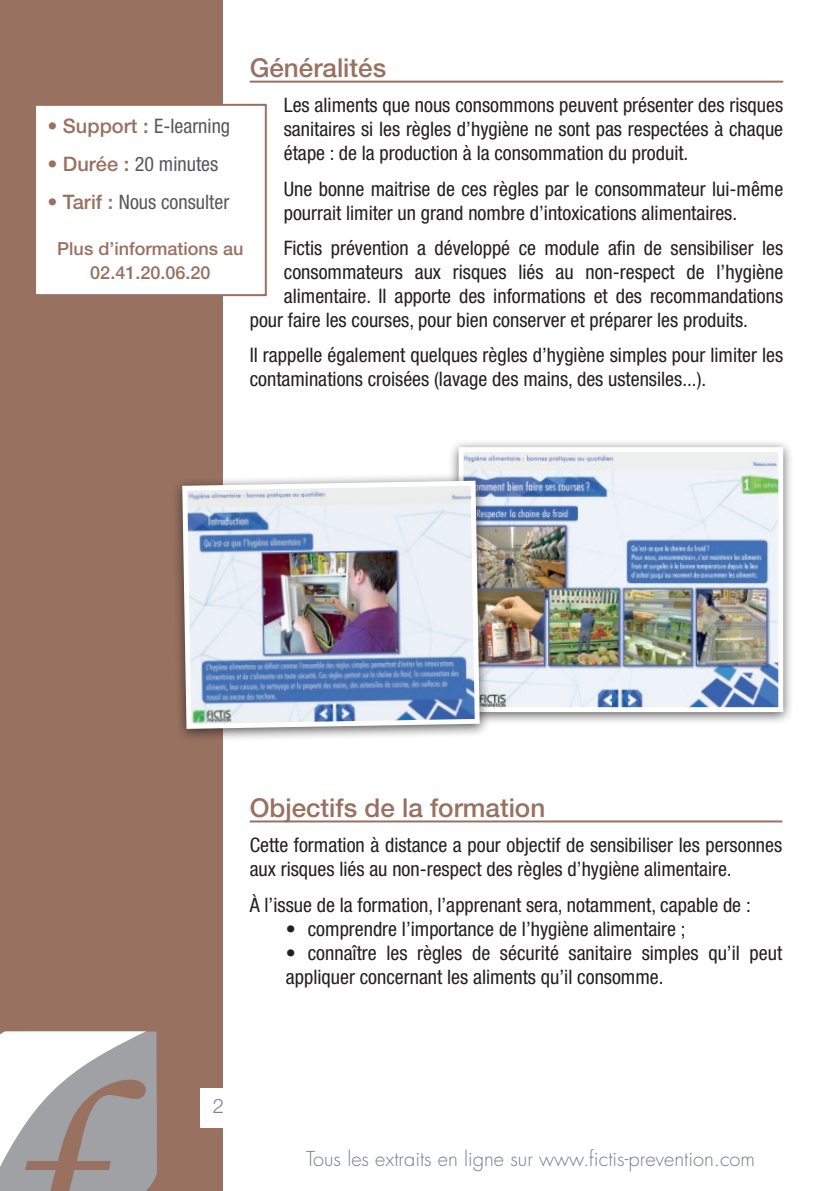
<style>
.page{position:relative;width:840px;height:1191px;background:#fff}
.page>*{position:absolute;margin:0;border:0;box-sizing:border-box;transform-origin:0 0}
.t1{font:500 26px "Helvetica Neue";color:#987160}
.t2{font:condensed 20px/24px "Helvetica Neue";color:#231f20}
.t3{font:condensed 20px "Helvetica Neue";color:#57585a}
.t4{font:300 20px "Futura";color:#767f83}
.t5{font:300 20px "Helvetica Neue LT Std";color:#808285}
.t6{font:500 18px/24px "Helvetica Neue";color:#987160;text-align:center}
.s1{font-weight:500;font-stretch:normal;color:#987160}
</style>
<div class="page">
<div style="left:0;top:0;width:222px;height:1191px;background:#987160"></div>
<div style="left:200px;top:1088px;width:37px;height:40px;background:#fff"></div>
<div style="left:35px;top:105px;width:231px;height:190px;background:#fff"></div>
<div style="left:34px;top:104px;width:233px;height:192px;border:2px solid #987160"></div>
<svg style="left:0;top:1031px;width:157px;height:160px;background:#bab6b6"></svg>
<hr style="left:249px;top:81px;width:533px;height:2px;background:#987160">
<hr style="left:249px;top:820px;width:532px;height:2px;background:#987160">
<div style="left:447px;top:439px;width:346px;height:286px;background:#231f20;opacity:.75"></div>
<img style="left:464px;top:453px;width:312px;height:253px">
<div style="left:458px;top:447px;width:324px;height:265px;border:5px solid #fff"></div>
<div style="left:172px;top:473px;width:318px;height:269px;background:#231f20;opacity:.75"></div>
<img style="left:180px;top:478px;width:302px;height:253px">
<h1 class="t1" style="left:249px;top:52px;width:138px">Généralités</h1>
<p class="t2" style="left:284px;top:93px;width:500px;text-align:justify">Les aliments que nous consommons peuvent présenter des risques sanitaires si les règles d’hygiène ne sont pas respectées à chaque étape : de la production à la consommation du produit.</p>
<p class="t2" style="left:284px;top:176px;width:500px">Une bonne maitrise de ces règles par le consommateur lui-même pourrait limiter un grand nombre d’intoxications alimentaires.</p>
<p class="t2" style="left:284px;top:236px;width:500px">Fictis prévention a développé ce module afin de sensibiliser les</p>
<p class="t2" style="left:284px;top:260px;width:500px">consommateurs aux risques liés au non-respect de l’hygiène</p>
<p class="t2" style="left:284px;top:284px;width:500px">alimentaire. Il apporte des informations et des recommandations</p>
<p class="t2" style="left:249px;top:308px;width:499px">pour faire les courses, pour bien conserver et préparer les produits.</p>
<p class="t2" style="left:249px;top:343px;width:534px">Il rappelle également quelques règles d’hygiène simples pour limiter les contaminations croisées (lavage des mains, des ustensiles...).</p>
<p class="t3" style="left:47px;top:114px;width:184px"><span class="s1">• Support :</span> E-learning</p>
<p class="t3" style="left:47px;top:152px;width:172px"><span class="s1">• Durée :</span> 20 minutes</p>
<p class="t3" style="left:47px;top:190px;width:183px"><span class="s1">• Tarif :</span> Nous consulter</p>
<p class="t6" style="left:57px;top:236px;width:188px">Plus d’informations au<br>02.41.20.06.20</p>
<h1 class="t1" style="left:249px;top:792px;width:297px">Objectifs de la formation</h1>
<p class="t2" style="left:249px;top:833px;width:533px">Cette formation à distance a pour objectif de sensibiliser les personnes aux risques liés au non-respect des règles d’hygiène alimentaire.</p>
<p class="t2" style="left:249px;top:892px;width:502px">À l’issue de la formation, l’apprenant sera, notamment, capable de :</p>
<p class="t2" style="left:285px;top:916px;width:401px">• comprendre l’importance de l’hygiène alimentaire ;</p>
<p class="t2" style="left:285px;top:940px;width:497px">• connaître les règles de sécurité sanitaire simples qu’il peut appliquer concernant les aliments qu’il consomme.</p>
<p class="t5" style="left:213px;top:1093px;width:13px">2</p>
<p class="t4" style="left:306px;top:1145px;width:450px">Tous les extraits en ligne sur www.fictis-prevention.com</p>
</div>
